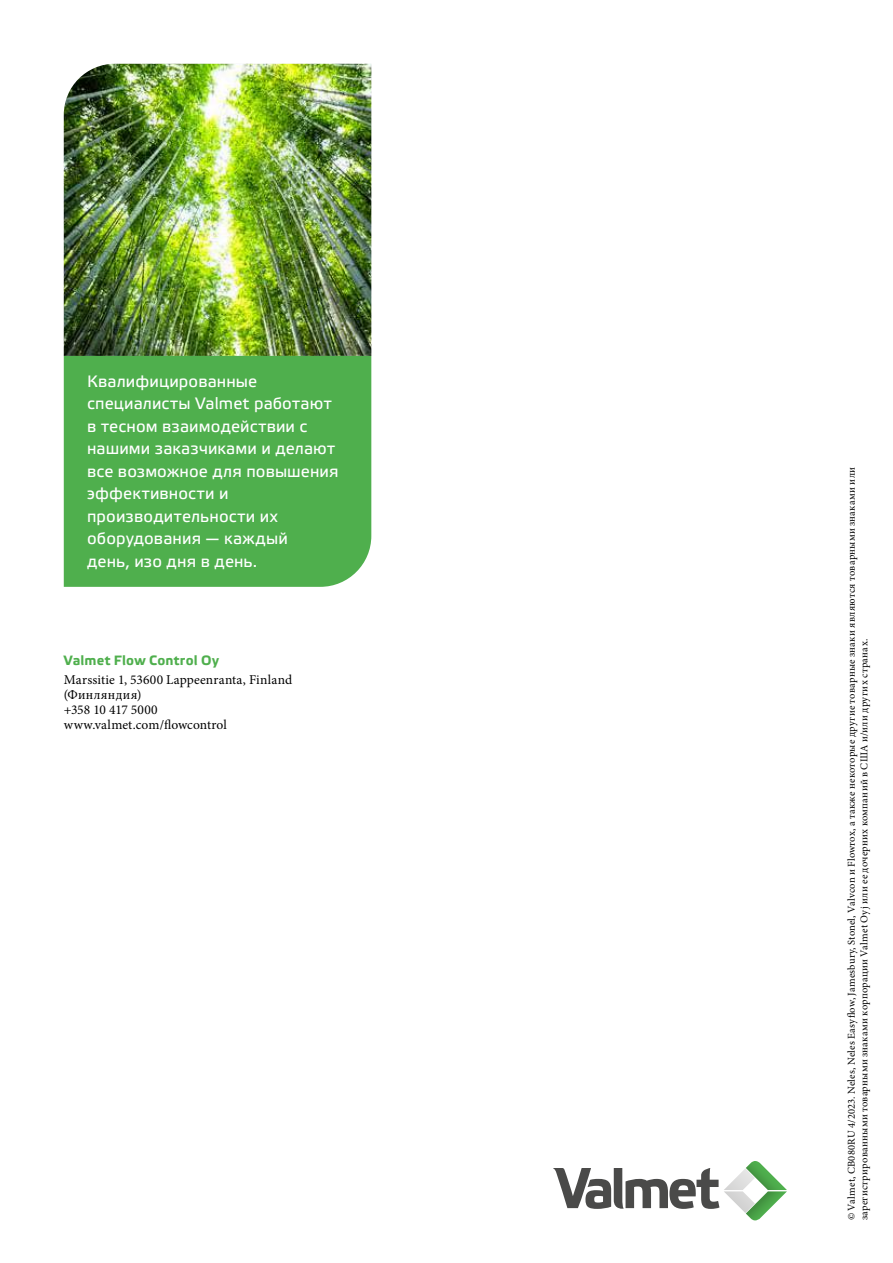
<style>
.page{position:relative;width:893px;height:1263px;background:#fff}
.page>*{position:absolute;margin:0;border:0;box-sizing:border-box;transform-origin:0 0}
.t1{font:16.5px/22.5px "Etelka Text Pro";letter-spacing:.005em;color:#fff}
.t2{font:13.5px/15px "Minion Pro";letter-spacing:.01em;color:#000}
.t3{font:700 13.5px "Etelka Text Pro";letter-spacing:.015em;color:#4faf4d}
.t4{font:10.5px/12.6px "Minion Pro";letter-spacing:.025em;color:#000}
</style>
<div class="page">
<img style="left:64px;top:64px;width:307px;height:292px">
<div style="left:64px;top:356px;width:307px;height:231px;background:#4faf4d"></div>
<svg style="left:553px;top:1161px;width:234px;height:60px"></svg>
<h1 class="t1" style="left:87px;top:371px;width:253px">Квалифицированные специалисты Valmet работают в тесном взаимодействии с нашими заказчиками и делают все возможное для повышения эффективности и производительности их оборудования — каждый<br>день, изо дня в день.</h1>
<p class="t3" style="left:64px;top:652px;width:157px">Valmet Flow Control Oy</p>
<p class="t2" style="left:64px;top:672px;width:230px">Marssitie 1, 53600 Lappeenranta, Finland (Финляндия)<br>+358 10 417 5000 www.valmet.com/flowcontrol</p>
<p class="t4" style="left:845px;top:1220px;width:755px;rotate:-90deg">© Valmet, CB080RU 4/2023. Neles, Neles Easyflow, Jamesbury, Stonel, Valvcon и Flowrox, а также некоторые другие товарные знаки являются товарными знаками или зарегистрированными товарными знаками корпорации Valmet Oyj или ее дочерних компаний в США и/или других странах.</p>
</div>
